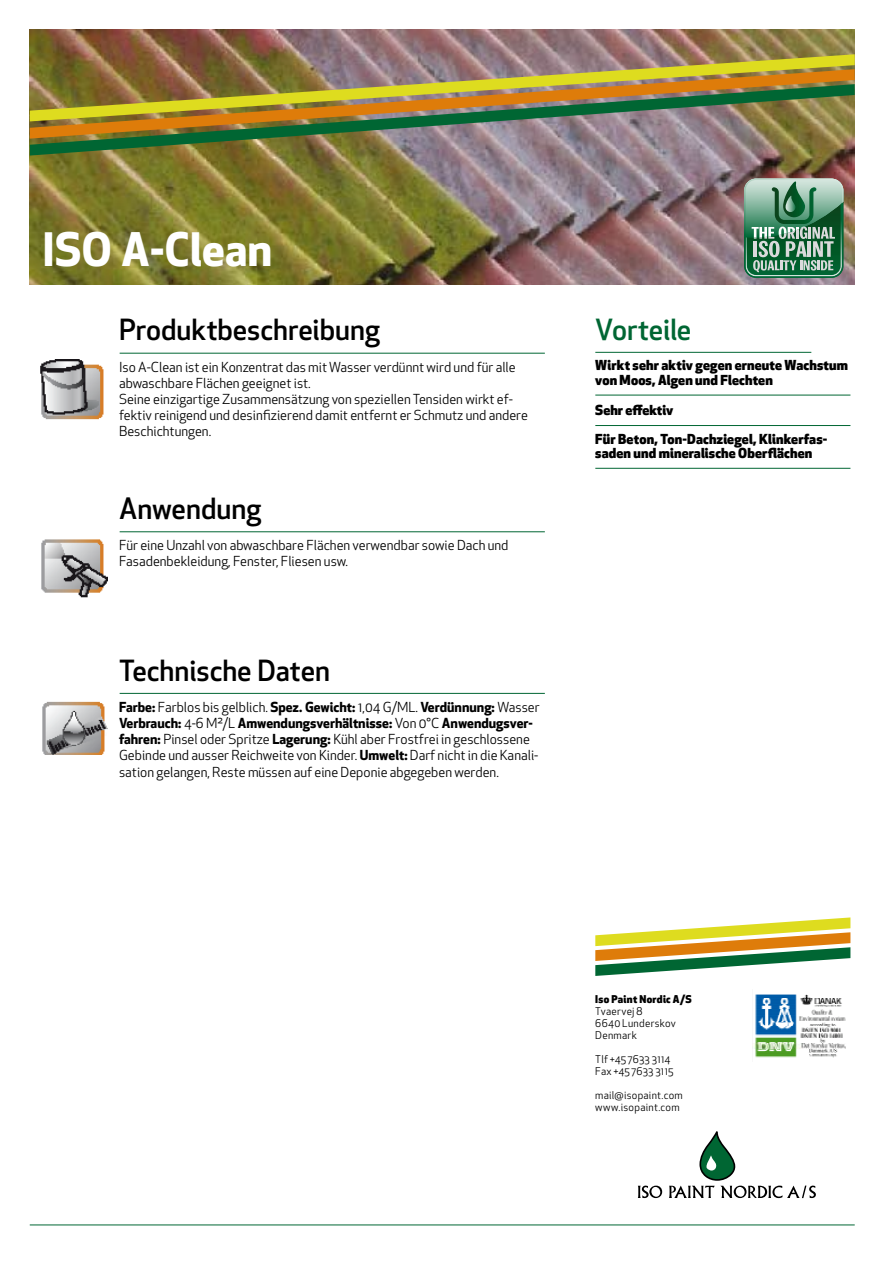
<style>
.page{position:relative;width:893px;height:1263px;background:#fff}
.page>*{position:absolute;margin:0;border:0;box-sizing:border-box;transform-origin:0 0}
.t1{font:700 45px "Apex New";color:#fff}
.t2{font:500 28.5px "Apex New";color:#000}
.t3{font:500 28.5px "Apex New";letter-spacing:-.01em;color:#063}
.t4{font:13.5px/16.2px "Apex New";color:#000}
.t5{font:800 13.5px/14.2px "Apex New";letter-spacing:.01em;color:#000}
.t6{font:10.5px/12px "Apex New";letter-spacing:.025em;color:#000}
.t7{font:800 10.5px "Apex New";letter-spacing:.03em;color:#000}
.s1{font-weight:700;font-size:18px;color:#fff}
.s2{font-weight:700}
</style>
<div class="page">
<img style="left:30px;top:30px;width:825px;height:255px">
<img style="left:40px;top:360px;width:64px;height:60px">
<img style="left:30px;top:54px;width:825px;height:15px">
<img style="left:30px;top:69px;width:825px;height:15px">
<img style="left:30px;top:84px;width:825px;height:72px">
<hr style="left:595px;top:352px;width:216px;height:1px;background:#063">
<hr style="left:595px;top:395px;width:255px;height:1px;background:#063">
<hr style="left:595px;top:425px;width:255px;height:1px;background:#063">
<hr style="left:595px;top:468px;width:255px;height:1px;background:#063">
<hr style="left:120px;top:353px;width:425px;height:1px;background:#063">
<hr style="left:120px;top:531px;width:425px;height:1px;background:#063">
<hr style="left:120px;top:693px;width:425px;height:1px;background:#063">
<hr style="left:30px;top:1225px;width:825px;height:1px;background:#063">
<img style="left:42px;top:701px;width:66px;height:54px">
<img style="left:41px;top:539px;width:67px;height:59px">
<svg style="left:744px;top:179px;width:99px;height:99px;background:#61977b"></svg>
<svg style="left:638px;top:1185px;width:24px;height:13px"></svg>
<svg style="left:669px;top:1131px;width:147px;height:67px"></svg>
<svg style="left:595px;top:917px;width:255px;height:59px"></svg>
<img style="left:754px;top:994px;width:92px;height:64px">
<h1 class="t1" style="left:43px;top:217px;width:231px">ISO A-Clean</h1>
<h2 class="t2" style="left:119px;top:311px;width:267px">Produktbeschreibung<span class="s1">:</span></h2>
<p class="t4" style="left:119px;top:359px;width:410px">Iso A-Clean ist ein Konzentrat das mit Wasser verdünnt wird und für alle abwaschbare Flächen geeignet ist.<br>Seine einzigartige Zusammensätzung von speziellen Tensiden wirkt ef&shy;fektiv reinigend und desinfizierend damit entfernt er Schmutz und andere Beschichtungen.</p>
<h2 class="t2" style="left:119px;top:489px;width:144px">Anwendung</h2>
<p class="t4" style="left:119px;top:537px;width:391px">Für eine Unzahl von abwaschbare Flächen verwendbar sowie Dach und<br>Fasadenbekleidung, Fenster, Fliesen usw.</p>
<h2 class="t2" style="left:119px;top:651px;width:213px">Technische Daten</h2>
<p class="t4" style="left:119px;top:699px;width:422px"><span class="s2">Farbe:</span> Farblos bis gelblich. <span class="s2">Spez. Gewicht:</span> 1,04 G/ML. <span class="s2">Verdünnung:</span> Wasser <span class="s2">Verbrauch:</span> 4-6 M²/L <span class="s2">Amwendungsverhältnisse:</span> Von 0°C <span class="s2">Anwendugsver&shy;fahren:</span> Pinsel oder Spritze <span class="s2">Lagerung:</span> Kühl aber Frostfrei in geschlossene Gebinde und ausser Reichweite von Kinder. <span class="s2">Umwelt:</span> Darf nicht in die Kanali&shy;sation gelangen, Reste müssen auf eine Deponie abgegeben werden.</p>
<h2 class="t3" style="left:595px;top:311px;width:98px">Vorteile</h2>
<p class="t5" style="left:595px;top:358px;width:254px">Wirkt sehr aktiv gegen erneute Wachstum von Moos, Algen und Flechten</p>
<p class="t5" style="left:595px;top:395px;width:233px;line-height:28.5px">Sehr effektiv<br>Für Beton, Ton-Dachziegel, Klinkerfas-</p>
<p class="t5" style="left:595px;top:445px;width:219px">saden und mineralische Oberflächen</p>
<p class="t7" style="left:595px;top:992px;width:98px">Iso Paint Nordic A/S</p>
<p class="t6" style="left:595px;top:1005px;width:82px">Tvaervej 8<br>6640 Lunderskov<br>Denmark</p>
<p class="t6" style="left:595px;top:1053px;width:80px">Tlf +45 7633 3114<br>Fax +45 7633 3115</p>
<p class="t6" style="left:595px;top:1089px;width:89px">mail@isopaint.com www.isopaint.com</p>
</div>
